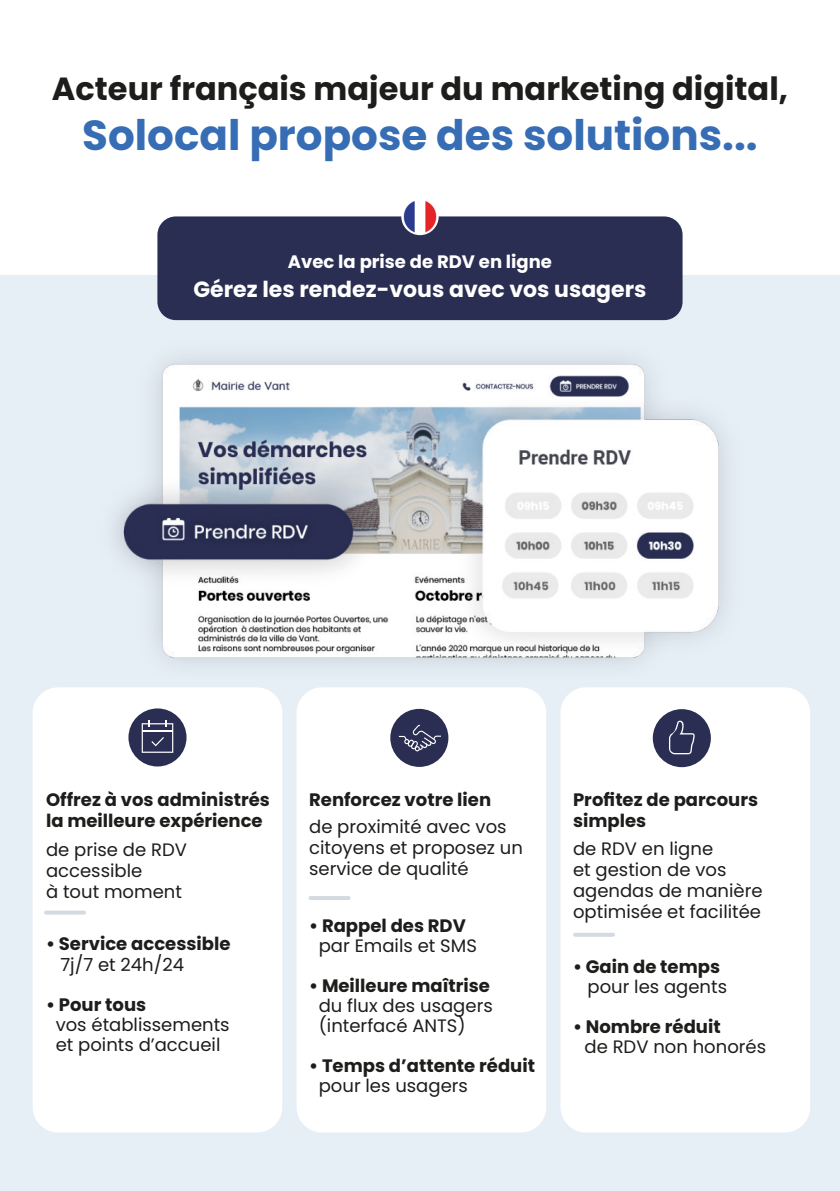
<style>
.page{position:relative;width:840px;height:1191px;background:#fff}
.page>*{position:absolute;margin:0;border:0;box-sizing:border-box;transform-origin:0 0}
.t1{font:700 42px "Poppins";color:#366db4}
.t2{font:700 32px "Poppins";color:#1d1d1b}
.t3{font:700 22px "Poppins";color:#fff}
.t4{font:18px/21px "Poppins";color:#1d1d1b}
.t5{font:700 18px/21px "Poppins";color:#1d1d1b}
.t6{font:700 18px "Poppins";color:#fff}
</style>
<div class="page">
<div style="left:0;top:275px;width:839px;height:916px;background:#e6eef6"></div>
<div style="left:33px;top:687px;width:249px;height:445px;background:#fff;border-radius:26px"></div>
<div style="left:560px;top:687px;width:249px;height:445px;background:#fff;border-radius:26px"></div>
<div style="left:296px;top:687px;width:250px;height:445px;background:#fff;border-radius:26px"></div>
<div style="left:157px;top:216px;width:525px;height:104px;background:#2a2e52;border-radius:18px"></div>
<img style="left:114px;top:358px;width:611px;height:306px">
<div style="left:390px;top:709px;width:58px;height:58px;background:#2a2e52;border-radius:50%"></div>
<svg style="left:398px;top:725px;width:43px;height:26px"></svg>
<div style="left:128px;top:708px;width:58px;height:58px;background:#2a2e52;border-radius:50%"></div>
<svg style="left:142px;top:720px;width:31px;height:33px"></svg>
<div style="left:652px;top:709px;width:58px;height:58px;background:#2a2e52;border-radius:50%"></div>
<svg style="left:669px;top:720px;width:25px;height:34px"></svg>
<svg style="left:46px;top:910px;width:38px;height:4px"></svg>
<hr style="left:310px;top:896px;width:38px;height:4px;background:#d3dae1">
<svg style="left:575px;top:933px;width:37px;height:3px"></svg>
<img style="left:401px;top:198px;width:37px;height:37px;border-radius:19px">
<p class="t2" style="left:52px;top:70px;width:737px">Acteur français majeur du marketing digital,</p>
<p class="t1" style="left:82px;top:111px;width:676px">Solocal propose des solutions...</p>
<p class="t6" style="left:288px;top:251px;width:265px">Avec la prise de RDV en ligne</p>
<p class="t3" style="left:193px;top:276px;width:454px">Gérez les rendez-vous avec vos usagers</p>
<p class="t5" style="left:46px;top:789px;width:225px">Offrez à vos administrés</p>
<p class="t5" style="left:46px;top:810px;width:218px">la meilleure expérience</p>
<p class="t4" style="left:46px;top:839px;width:142px">de prise de RDV</p>
<p class="t4" style="left:46px;top:860px;width:98px">accessible</p>
<p class="t4" style="left:46px;top:881px;width:137px">à tout moment</p>
<p class="t5" style="left:46px;top:933px;width:186px">• Service accessible</p>
<p class="t4" style="left:60px;top:953px;width:125px">7j/7 et 24h/24</p>
<p class="t5" style="left:46px;top:993px;width:102px">• Pour tous</p>
<p class="t4" style="left:56px;top:1013px;width:175px">vos établissements</p>
<p class="t4" style="left:56px;top:1033px;width:166px">et points d’accueil</p>
<p class="t5" style="left:309px;top:789px;width:183px">Renforcez votre lien</p>
<p class="t4" style="left:309px;top:816px;width:215px">de proximité avec vos citoyens et proposez un service de qualité</p>
<p class="t5" style="left:309px;top:915px;width:158px">• Rappel des RDV</p>
<p class="t4" style="left:318px;top:935px;width:160px">par Emails et SMS</p>
<p class="t5" style="left:309px;top:975px;width:182px">• Meilleure maîtrise</p>
<p class="t4" style="left:318px;top:995px;width:175px;line-height:20px">du flux des usagers (interfacé ANTS)</p>
<p class="t5" style="left:309px;top:1055px;width:227px">• Temps d’attente réduit</p>
<p class="t4" style="left:318px;top:1075px;width:151px">pour les usagers</p>
<p class="t5" style="left:572px;top:789px;width:186px">Profitez de parcours simples</p>
<p class="t4" style="left:572px;top:838px;width:141px">de RDV en ligne</p>
<p class="t4" style="left:572px;top:859px;width:191px">et gestion de vos agendas de manière optimisée et facilitée</p>
<p class="t5" style="left:572px;top:956px;width:148px">• Gain de temps</p>
<p class="t4" style="left:587px;top:976px;width:141px">pour les agents</p>
<p class="t5" style="left:572px;top:1016px;width:149px">• Nombre réduit</p>
<p class="t4" style="left:584px;top:1036px;width:183px">de RDV non honorés</p>
</div>
